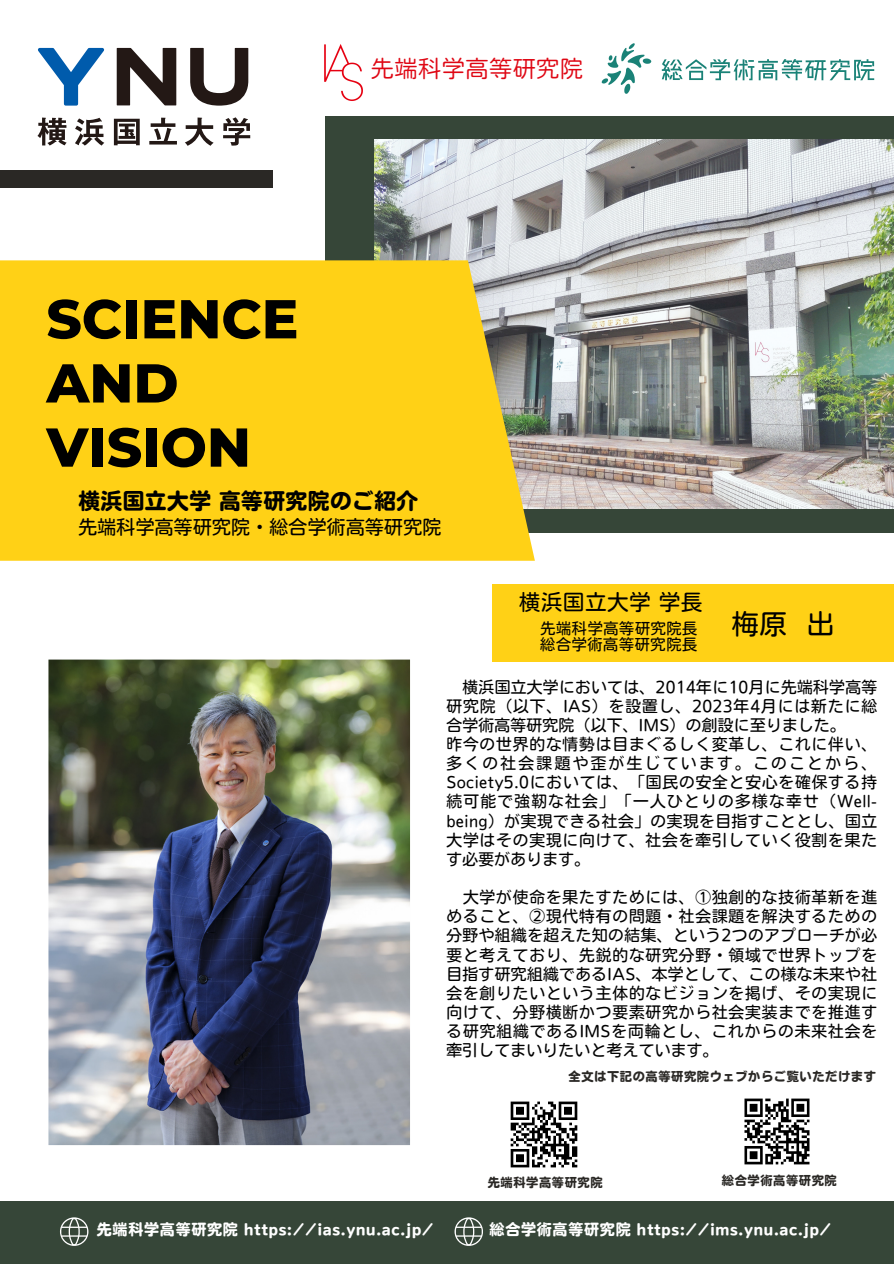
<style>
.page{position:relative;width:894px;height:1264px;background:#fff}
.page>*{position:absolute;margin:0;border:0;box-sizing:border-box;transform-origin:0 0}
.t1{font:800 54.6px/64.2px "Montserrat";color:#000}
.t2{font:26.7px "Nud Motoya Maru Std W3";color:#000}
.t3{font:22.5px "Nud Motoya Maru Std W2 b";letter-spacing:.05em;color:#df0714}
.t4{font:21.6px "Nud Motoya Maru Std W6";letter-spacing:.025em;color:#000}
.t5{font:21px "Nud Motoya Maru Std W3";letter-spacing:.05em;color:#000}
.t6{font:18.6px "Nud Motoya Maru Std W3";letter-spacing:.025em;color:#000}
.t7{font:15.6px/19.2px "Nud Motoya Maru Std W3";letter-spacing:.06em;color:#000}
.t8{font:15px "Nud Motoya Maru Std W6";letter-spacing:.05em;color:#fff}
.t9{font:15px/15.8px "Nud Motoya Maru Std W3";letter-spacing:.05em;color:#000}
.t10{font:12.15px "Nud Motoya Maru Std W6";letter-spacing:.05em;color:#2a2825}
</style>
<div class="page">
<div style="left:325px;top:116px;width:568px;height:417px;background:#364638"></div>
<img style="left:374px;top:140px;width:519px;height:369px">
<div style="left:0;top:260px;width:534px;height:300px;background:#ffd116"></div>
<div style="left:492px;top:583px;width:401px;height:78px;background:#ffd116"></div>
<div style="left:0;top:170px;width:272px;height:18px;background:#2a2825"></div>
<img style="left:48px;top:659px;width:363px;height:487px">
<div style="left:0;top:1200px;width:893px;height:62px;background:#364638"></div>
<svg style="left:60px;top:1217px;width:28px;height:28px"></svg>
<svg style="left:454px;top:1217px;width:28px;height:28px"></svg>
<svg style="left:37px;top:118px;width:30px;height:27px"></svg>
<svg style="left:75px;top:118px;width:29px;height:28px"></svg>
<svg style="left:114px;top:119px;width:26px;height:26px"></svg>
<svg style="left:149px;top:118px;width:28px;height:26px"></svg>
<svg style="left:185px;top:117px;width:28px;height:29px"></svg>
<svg style="left:223px;top:117px;width:27px;height:29px"></svg>
<svg style="left:38px;top:48px;width:66px;height:58px"></svg>
<svg style="left:117px;top:48px;width:59px;height:57px"></svg>
<svg style="left:190px;top:48px;width:58px;height:58px"></svg>
<img style="left:324px;top:44px;width:39px;height:57px">
<img style="left:744px;top:1098px;width:66px;height:67px">
<img style="left:510px;top:1101px;width:68px;height:67px">
<svg style="left:661px;top:59px;width:212px;height:21px"></svg>
<svg style="left:601px;top:43px;width:50px;height:51px"></svg>
<p class="t3" style="left:371px;top:58px;width:213px">先端科学高等研究院</p>
<p class="t1" style="left:46px;top:287px;width:253px">SCIENCE<br>AND<br>VISION</p>
<h2 class="t4" style="left:78px;top:490px;width:341px">横浜国立大学高等研究院のご紹介</h2>
<p class="t6" style="left:78px;top:517px;width:364px">先端科学高等研究院・総合学術高等研究院</p>
<h5 class="t5" style="left:519px;top:592px;width:183px">横浜国立大学学長</h5>
<h5 class="t9" style="left:540px;top:620px;width:158px">先端科学高等研究院長総合学術高等研究院長</h5>
<p class="t7" style="left:446px;top:677px;width:432px;text-indent:16px">横浜国立大学においては、2014年に10月に先端科学高等研究院（以下、IAS）を設置し、2023年4月には新たに総合学術高等研究院（以下、IMS）の創設に至りました。<br>昨今の世界的な情勢は目まぐるしく変革し、これに伴い、多くの社会課題や歪が生じています。このことから、<br>Society5.0においては、「国民の安全と安心を確保する持続可能で強靭な社会」「一人ひとりの多様な幸せ（Well&shy;being）が実現できる社会」の実現を目指すこととし、国立大学はその実現に向けて、社会を牽引していく役割を果たす必要があります。</p>
<p class="t7" style="left:446px;top:887px;width:432px;text-align:justify;text-indent:17px">大学が使命を果たすためには、①独創的な技術革新を進めること、②現代特有の問題・社会課題を解決するための分野や組織を超えた知の結集、という2つのアプローチが必要と考えており、先鋭的な研究分野・領域で世界トップを目指す研究組織であるIAS、本学として、この様な未来や社会を創りたいという主体的なビジョンを掲げ、その実現に向けて、分野横断かつ要素研究から社会実装までを推進する研究組織であるIMSを両輪とし、これからの未来社会を牽引してまいりたいと考えています。</p>
<p class="t2" style="left:731px;top:610px;width:103px">梅原 出</p>
<p class="t10" style="left:568px;top:1070px;width:309px">全文は下記の高等研究院ウェブからご覧いただけます</p>
<p class="t10" style="left:487px;top:1176px;width:116px">先端科学高等研究院</p>
<p class="t10" style="left:721px;top:1174px;width:116px">総合学術高等研究院</p>
<p class="t8" style="left:97px;top:1222px;width:338px">先端科学高等研究院 https://ias.ynu.ac.jp/</p>
<p class="t8" style="left:489px;top:1222px;width:343px">総合学術高等研究院 https://ims.ynu.ac.jp/</p>
</div>
